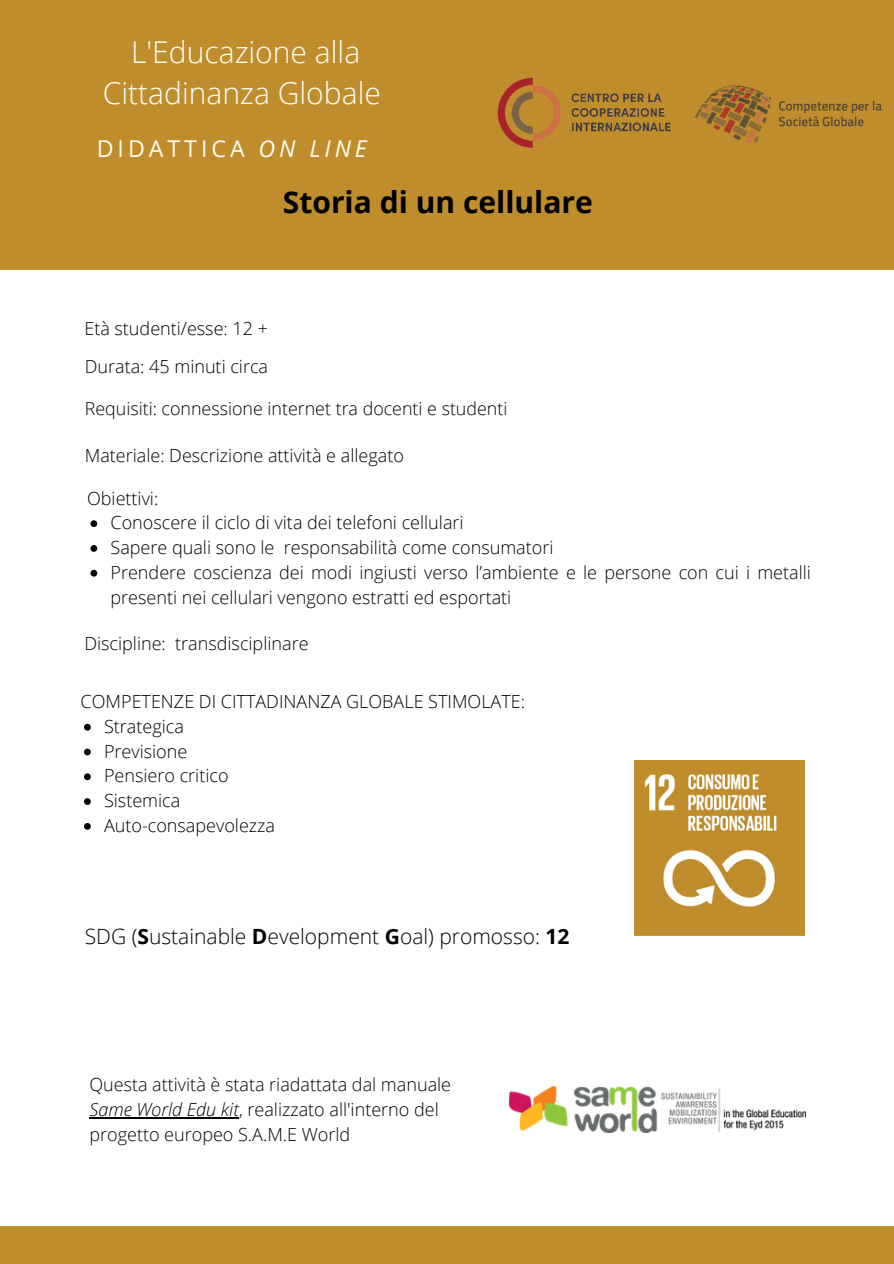
<style>
.page{position:relative;width:894px;height:1264px;background:#fff}
.page>*{position:absolute;margin:0;border:0;box-sizing:border-box;transform-origin:0 0}
.t1{font:300 30px/41.7px "Open Sans";color:#fff;text-align:center}
.t2{font:700 30px "Open Sans";color:#000}
.t3{font:23.25px "Open Sans";letter-spacing:.17em;color:#fffcf3}
.t4{font:300 21px "Open Sans";color:#000}
.t5{font:300 18px/24.8px "Open Sans";color:#000}
.t6{font:300 17.85px "Open Sans";color:#000}
.s1{font-style:italic}
.s2{font-weight:700}
</style>
<div class="page">
<div style="left:0;top:0;width:893px;height:269px;background:#bf8d2c"></div>
<div style="left:0;top:1226px;width:893px;height:37px;background:#bf8d2c"></div>
<img style="left:497px;top:77px;width:385px;height:71px">
<img style="left:634px;top:760px;width:170px;height:175px">
<svg style="left:90px;top:520px;width:7px;height:7px"></svg>
<svg style="left:90px;top:545px;width:7px;height:7px"></svg>
<svg style="left:90px;top:570px;width:7px;height:6px"></svg>
<svg style="left:84px;top:723px;width:7px;height:7px"></svg>
<svg style="left:84px;top:748px;width:7px;height:7px"></svg>
<svg style="left:84px;top:773px;width:7px;height:7px"></svg>
<svg style="left:84px;top:798px;width:7px;height:7px"></svg>
<svg style="left:84px;top:823px;width:7px;height:6px"></svg>
<hr style="left:89px;top:1116px;width:150px;height:2px;background:#000">
<img style="left:510px;top:1086px;width:295px;height:46px">
<h1 class="t1" style="left:103px;top:30px;width:279px">L'Educazione alla<br>Cittadinanza Globale</h1>
<p class="t3" style="left:97px;top:132px;width:271px">DIDATTICA <span class="s1">ON LINE</span></p>
<h1 class="t2" style="left:283px;top:181px;width:311px">Storia di un cellulare</h1>
<p class="t5" style="left:84px;top:308px;width:185px;line-height:38.5px">Età studenti/esse: 12 +<br>Durata: 45 minuti circa</p>
<p class="t6" style="left:85px;top:396px;width:424px">Requisiti: connessione internet tra docenti e studenti</p>
<p class="t5" style="left:85px;top:442px;width:320px">Materiale: Descrizione attività e allegato</p>
<p class="t5" style="left:87px;top:485px;width:73px">Obiettivi:</p>
<p class="t5" style="left:110px;top:510px;width:701px">Conoscere il ciclo di vita dei telefoni cellulari<br>Sapere quali sono le responsabilità come consumatori<br>Prendere coscienza dei modi ingiusti verso l’ambiente e le persone con cui i metalli presenti nei cellulari vengono estratti ed esportati</p>
<p class="t5" style="left:84px;top:630px;width:225px">Discipline: transdisciplinare</p>
<p class="t5" style="left:81px;top:688px;width:446px">COMPETENZE DI CITTADINANZA GLOBALE STIMOLATE:</p>
<p class="t5" style="left:104px;top:713px;width:172px">Strategica<br>Previsione<br>Pensiero critico<br>Sistemica<br>Auto-consapevolezza</p>
<p class="t4" style="left:85px;top:921px;width:486px">SDG (<span class="s2">S</span>ustainable <span class="s2">D</span>evelopment <span class="s2">G</span>oal) promosso: <span class="s2">12</span></p>
<p class="t5" style="left:89px;top:1071px;width:363px">Questa attività è stata riadattata dal manuale<br><span class="s1">Same World Edu kit</span>, realizzato all'interno del progetto europeo S.A.M.E World</p>
</div>
